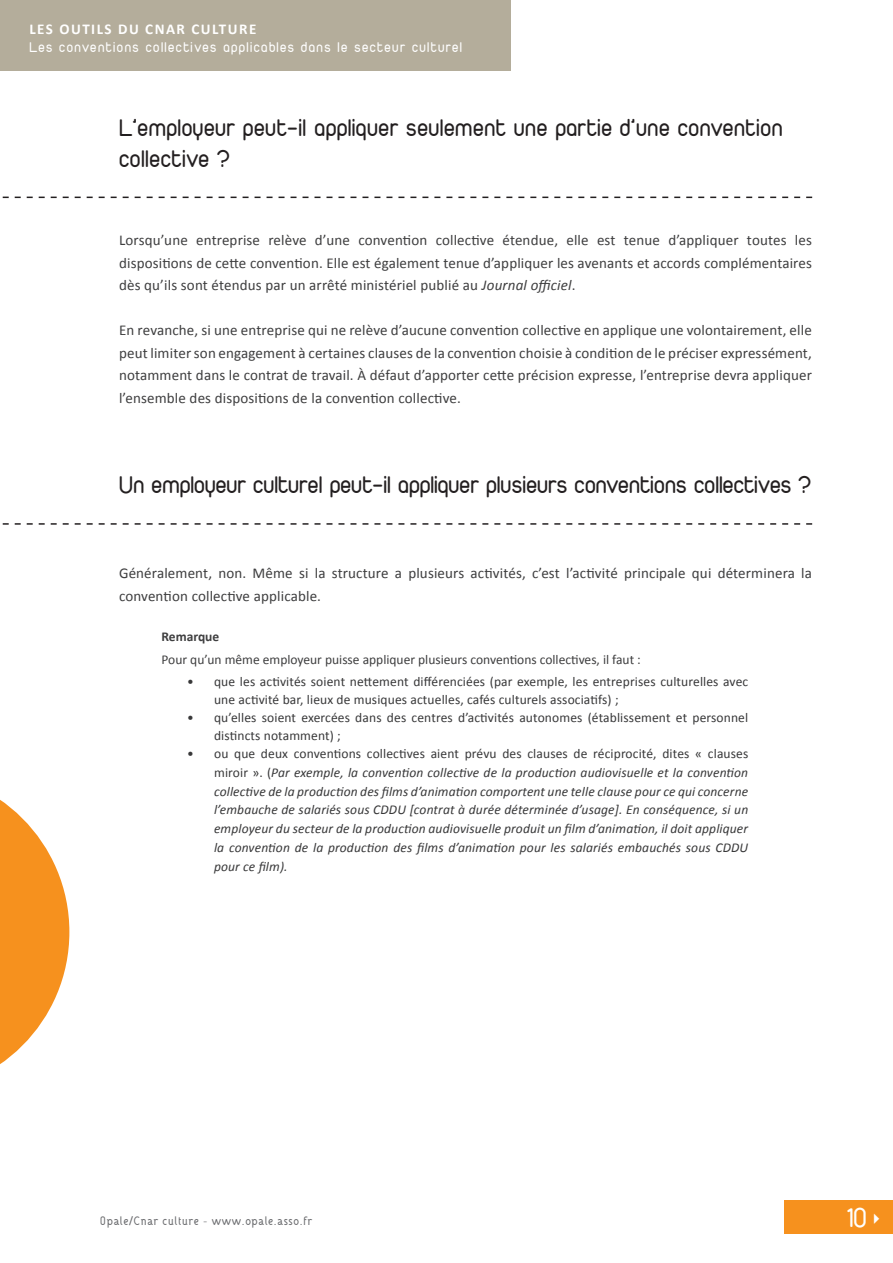
<style>
.page{position:relative;width:893px;height:1263px;background:#fff}
.page>*{position:absolute;margin:0;border:0;box-sizing:border-box;transform-origin:0 0}
.t1{font:28.5px "Duepuntozero";color:#fff}
.t2{font:25.5px/30.6px "Duepuntozero";letter-spacing:.01em;color:#231f20}
.t3{font:15px/22.5px "Calibri";letter-spacing:.01em;color:#3e3e3f;text-align:justify}
.t4{font:15px "Duepuntozero";letter-spacing:.1em;color:#fff}
.t5{font:700 15px "Calibri";letter-spacing:.1em;color:#fff}
.t6{font:italic 13.5px/18.8px "Calibri";letter-spacing:.01em;color:#383839;text-align:justify}
.t7{font:13.5px/18px "Calibri";letter-spacing:.01em;color:#383839}
.t8{font:13.5px "Calibri";color:#3e3e3f}
.t9{font:700 13.5px "Calibri";color:#3e3e3f}
.t10{font:500 12px "DANOISE";letter-spacing:.05em;color:#6c6d70}
.s1{font-style:italic}
.s2{font-style:normal}
</style>
<div class="page">
<div style="left:785px;top:1200px;width:108px;height:34px;background:#f6911e"></div>
<div style="left:0;top:0;width:510px;height:71px;background:#b4ad9b"></div>
<svg style="left:2px;top:197px;width:810px;height:1px"></svg>
<svg style="left:2px;top:523px;width:810px;height:2px"></svg>
<svg style="left:0;top:800px;width:69px;height:264px"></svg>
<p class="t5" style="left:29px;top:23px;width:229px">LES OUTILS DU CNAR CULTURE</p>
<p class="t4" style="left:29px;top:39px;width:434px">Les conventions collectives applicables dans le secteur culturel</p>
<h2 class="t2" style="left:119px;top:112px;width:665px">L’employeur peut-il appliquer seulement une partie d’une convention collective ?</h2>
<p class="t3" style="left:119px;top:230px;width:694px">Lorsqu’une entreprise relève d’une convention collective étendue, elle est tenue d’appliquer toutes les dispositions de cette convention. Elle est également tenue d’appliquer les avenants et accords complémentaires dès qu’ils sont étendus par un arrêté ministériel publié au <span class="s1">Journal officiel</span>.</p>
<p class="t3" style="left:119px;top:320px;width:694px">En revanche, si une entreprise qui ne relève d’aucune convention collective en applique une volontairement, elle peut limiter son engagement à certaines clauses de la convention choisie à condition de le préciser expressément, notamment dans le contrat de travail. À défaut d’apporter cette précision expresse, l’entreprise devra appliquer l’ensemble des dispositions de la convention collective.</p>
<h2 class="t2" style="left:119px;top:470px;width:693px">un employeur culturel peut-il appliquer plusieurs conventions collectives ?</h2>
<p class="t3" style="left:119px;top:563px;width:694px">Généralement, non. Même si la structure a plusieurs activités, c’est l’activité principale qui déterminera la convention collective applicable.</p>
<p class="t9" style="left:162px;top:631px;width:59px">Remarque</p>
<p class="t8" style="left:162px;top:653px;width:481px">Pour qu’un même employeur puisse appliquer plusieurs conventions collectives, il faut :</p>
<p class="t7" style="left:214px;top:674px;width:536px;text-indent:-27px">• que les activités soient nettement différenciées (par exemple, les entreprises culturelles avec une activité bar, lieux de musiques actuelles, cafés culturels associatifs) ;</p>
<p class="t7" style="left:214px;top:710px;width:536px;text-indent:-27px">• qu’elles soient exercées dans des centres d’activités autonomes (établissement et personnel distincts notamment) ;</p>
<p class="t6" style="left:214px;top:745px;width:536px;text-indent:-27px"><span class="s2">• ou que deux conventions collectives aient prévu des clauses de réciprocité, dites « clauses miroir ». (</span>Par exemple, la convention collective de la production audiovisuelle et la convention collective de la production des films d’animation comportent une telle clause pour ce qui concerne l’embauche de salariés sous CDDU [contrat à durée déterminée d’usage]. En conséquence, si un employeur du secteur de la production audiovisuelle produit un film d’animation, il doit appliquer la convention de la production des films d’animation pour les salariés embauchés sous CDDU pour ce film).</p>
<p class="t10" style="left:100px;top:1216px;width:214px">Opale/Cnar culture - www.opale.asso.fr</p>
<h1 class="t1" style="left:847px;top:1202px;width:21px">10</h1>
</div>
